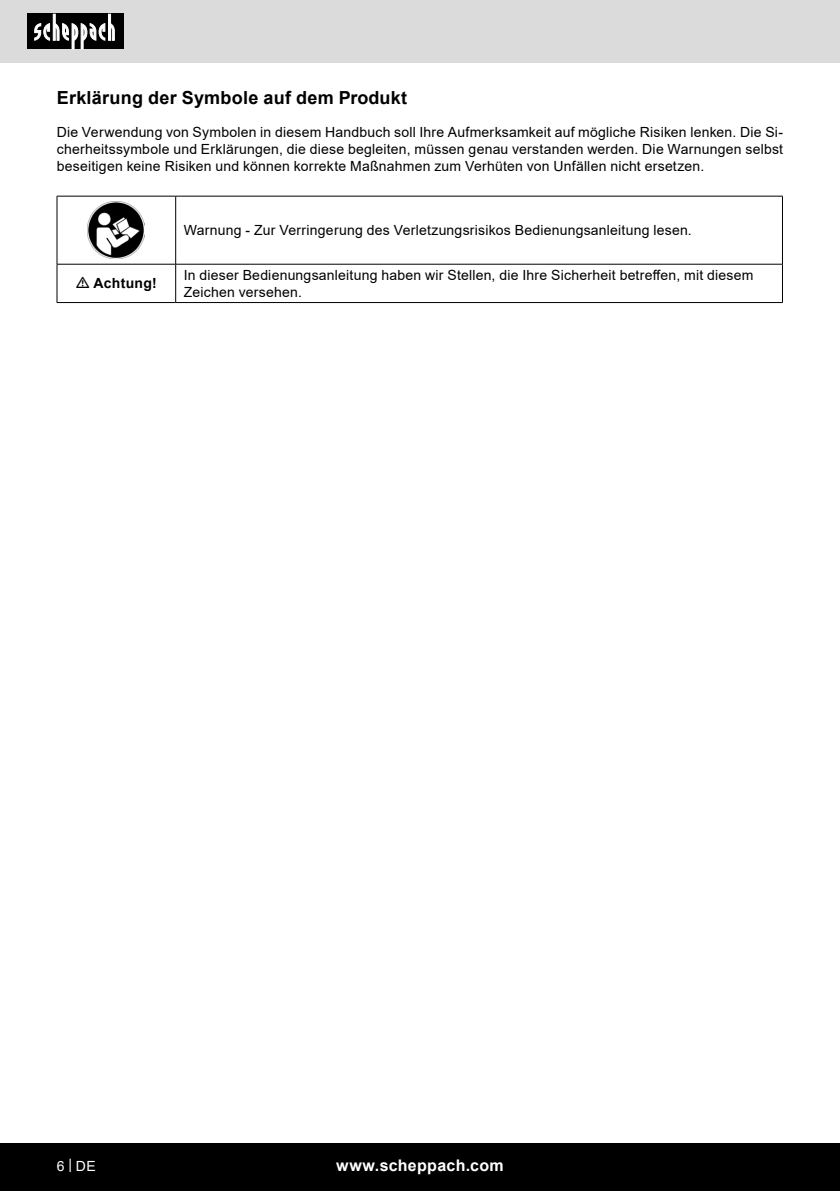
<style>
.page{position:relative;width:840px;height:1191px;background:#fff}
.page>*{position:absolute;margin:0;border:0;box-sizing:border-box;transform-origin:0 0}
.t1{font:700 18px "Arial";letter-spacing:.015em;color:#000}
.t2{font:700 16px "Arial";letter-spacing:.02em;color:#fff}
.t3{font:14px/16.8px "Arial";letter-spacing:.015em;color:#000;text-align:justify}
.t4{font:700 14px "Arial";letter-spacing:.02em;color:#000}
.t5{font:14px "Arial";color:#fff}
</style>
<div class="page">
<div style="left:0;top:0;width:839px;height:63px;background:#dbdbdb"></div>
<div style="left:0;top:1143px;width:839px;height:48px;background:#000"></div>
<div style="left:27px;top:14px;width:96px;height:35px;background:#000"></div>
<svg style="left:34px;top:14px;width:81px;height:35px"></svg>
<hr style="left:57px;top:196px;width:118px;height:1px;background:#000">
<hr style="left:57px;top:196px;width:1px;height:68px;background:#000">
<hr style="left:175px;top:196px;width:607px;height:1px;background:#000">
<hr style="left:175px;top:196px;width:1px;height:68px;background:#000">
<hr style="left:781px;top:196px;width:1px;height:68px;background:#000">
<hr style="left:57px;top:264px;width:118px;height:1px;background:#000">
<hr style="left:57px;top:264px;width:1px;height:38px;background:#000">
<hr style="left:175px;top:264px;width:607px;height:1px;background:#000">
<hr style="left:175px;top:264px;width:1px;height:38px;background:#000">
<hr style="left:781px;top:264px;width:1px;height:38px;background:#000">
<hr style="left:57px;top:302px;width:118px;height:1px;background:#000">
<hr style="left:175px;top:302px;width:607px;height:1px;background:#000">
<img style="left:88px;top:202px;width:56px;height:56px">
<p class="t1" style="left:57px;top:85px;width:351px">Erklärung der Symbole auf dem Produkt</p>
<p class="t3" style="left:57px;top:124px;width:727px">Die Verwendung von Symbolen in diesem Handbuch soll Ihre Aufmerksamkeit auf mögliche Risiken lenken. Die Si&shy;cherheitssymbole und Erklärungen, die diese begleiten, müssen genau verstanden werden. Die Warnungen selbst beseitigen keine Risiken und können korrekte Maßnahmen zum Verhüten von Unfällen nicht ersetzen.</p>
<p class="t3" style="left:183px;top:222px;width:509px">Warnung - Zur Verringerung des Verletzungsrisikos Bedienungsanleitung lesen.</p>
<p class="t4" style="left:93px;top:274px;width:65px">Achtung!</p>
<p class="t3" style="left:183px;top:267px;width:571px">In dieser Bedienungsanleitung haben wir Stellen, die Ihre Sicherheit betreffen, mit diesem<br>Zeichen versehen.</p>
<p class="t5" style="left:57px;top:1156px;width:40px">6 | DE</p>
<p class="t2" style="left:336px;top:1154px;width:169px">www.scheppach.com</p>
</div>
